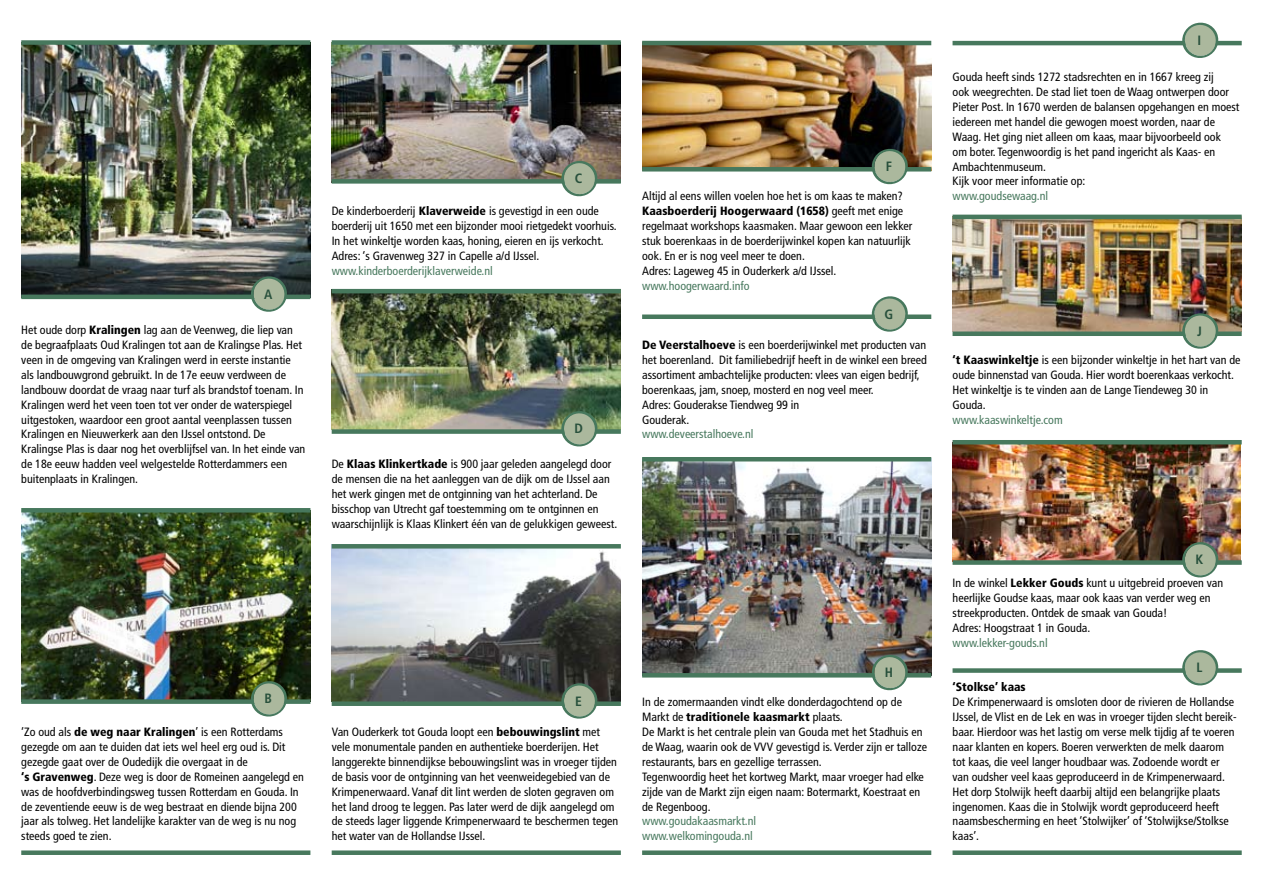
<style>
.page{position:relative;width:1263px;height:893px;background:#fff}
.page>*{position:absolute;margin:0;border:0;box-sizing:border-box;transform-origin:0 0}
.t1{font:700 condensed 13.5px "Frutiger";color:#28503c}
.t2{font:condensed 12px/14.9px "Frutiger";color:#000}
.t3{font:condensed 12px/14.9px "Frutiger";color:#47785d}
.t4{font:900 condensed 12px "Frutiger";color:#000}
.s1{font-weight:900}
</style>
<div class="page">
<img style="left:952px;top:444px;width:289px;height:116px">
<img style="left:952px;top:219px;width:290px;height:112px">
<img style="left:332px;top:293px;width:289px;height:136px">
<img style="left:332px;top:549px;width:289px;height:152px">
<img style="left:21px;top:45px;width:289px;height:250px">
<img style="left:21px;top:512px;width:289px;height:187px">
<div style="left:21px;top:699px;width:289px;height:5px;background:#47785d"></div>
<svg style="left:248px;top:679px;width:41px;height:38px"></svg>
<hr style="left:21px;top:295px;width:289px;height:4px;background:#47785d">
<svg style="left:248px;top:274px;width:41px;height:38px;background:#8a9b89"></svg>
<img style="left:332px;top:45px;width:289px;height:134px">
<div style="left:332px;top:179px;width:289px;height:5px;background:#47785d"></div>
<svg style="left:559px;top:158px;width:41px;height:39px"></svg>
<div style="left:332px;top:701px;width:289px;height:5px;background:#47785d"></div>
<svg style="left:559px;top:681px;width:41px;height:38px"></svg>
<div style="left:332px;top:429px;width:289px;height:5px;background:#47785d"></div>
<svg style="left:559px;top:409px;width:41px;height:38px"></svg>
<div style="left:21px;top:40px;width:289px;height:5px;background:#47785d"></div>
<div style="left:332px;top:40px;width:289px;height:5px;background:#47785d"></div>
<hr style="left:332px;top:289px;width:289px;height:4px;background:#47785d">
<div style="left:332px;top:544px;width:289px;height:5px;background:#47785d"></div>
<hr style="left:21px;top:508px;width:289px;height:4px;background:#47785d">
<img style="left:642px;top:45px;width:289px;height:122px">
<div style="left:642px;top:167px;width:289px;height:5px;background:#47785d"></div>
<svg style="left:869px;top:146px;width:41px;height:39px"></svg>
<hr style="left:642px;top:41px;width:289px;height:4px;background:#47785d">
<hr style="left:952px;top:215px;width:290px;height:4px;background:#47785d">
<div style="left:642px;top:314px;width:289px;height:5px;background:#47785d"></div>
<svg style="left:869px;top:296px;width:41px;height:36px"></svg>
<img style="left:642px;top:461px;width:289px;height:212px">
<div style="left:642px;top:673px;width:289px;height:5px;background:#47785d"></div>
<svg style="left:869px;top:652px;width:41px;height:39px"></svg>
<hr style="left:952px;top:41px;width:290px;height:4px;background:#47785d">
<svg style="left:1180px;top:22px;width:41px;height:36px"></svg>
<hr style="left:642px;top:457px;width:289px;height:4px;background:#47785d">
<hr style="left:952px;top:440px;width:290px;height:4px;background:#47785d">
<div style="left:642px;top:850px;width:289px;height:5px;background:#47785d"></div>
<div style="left:332px;top:850px;width:289px;height:5px;background:#47785d"></div>
<div style="left:21px;top:850px;width:289px;height:5px;background:#47785d"></div>
<div style="left:952px;top:850px;width:290px;height:5px;background:#47785d"></div>
<div style="left:952px;top:331px;width:290px;height:5px;background:#47785d"></div>
<svg style="left:1180px;top:311px;width:41px;height:38px"></svg>
<div style="left:952px;top:560px;width:290px;height:5px;background:#47785d"></div>
<svg style="left:1180px;top:540px;width:41px;height:38px"></svg>
<div style="left:952px;top:668px;width:290px;height:5px;background:#47785d"></div>
<svg style="left:1180px;top:650px;width:41px;height:36px"></svg>
<p class="t1" style="left:264px;top:286px;width:10px">A</p>
<p class="t2" style="left:21px;top:323px;width:286px">Het oude dorp <span class="s1">Kralingen</span> lag aan de Veenweg, die liep van de begraafplaats Oud Kralingen tot aan de Kralingse Plas. Het veen in de omgeving van Kralingen werd in eerste instantie als landbouwgrond gebruikt. In de 17e eeuw verdween de landbouw doordat de vraag naar turf als brandstof toenam. In Kralingen werd het veen toen tot ver onder de waterspiegel uitgestoken, waardoor een groot aantal veenplassen tussen Kralingen en Nieuwerkerk aan den IJssel ontstond. De Kralingse Plas is daar nog het overblijfsel van. In het einde van de 18e eeuw hadden veel welgestelde Rotterdammers een buitenplaats in Kralingen.</p>
<p class="t1" style="left:264px;top:691px;width:9px">B</p>
<p class="t2" style="left:21px;top:725px;width:284px">‘Zo oud als <span class="s1">de weg naar Kralingen</span>’ is een Rotterdams gezegde om aan te duiden dat iets wel heel erg oud is. Dit gezegde gaat over de Oudedijk die overgaat in de<br><span class="s1">‘s Gravenweg</span>. Deze weg is door de Romeinen aangelegd en was de hoofdverbindingsweg tussen Rotterdam en Gouda. In de zeventiende eeuw is de weg bestraat en diende bijna 200 jaar als tolweg. Het landelijke karakter van de weg is nu nog steeds goed te zien.</p>
<p class="t1" style="left:575px;top:171px;width:9px">C</p>
<p class="t2" style="left:332px;top:204px;width:286px">De kinderboerderij <span class="s1">Klaverweide</span> is gevestigd in een oude boerderij uit 1650 met een bijzonder mooi rietgedekt voorhuis.<br>In het winkeltje worden kaas, honing, eieren en ijs verkocht.<br>Adres: ‘s Gravenweg 327 in Capelle a/d IJssel.</p>
<p class="t3" style="left:332px;top:263px;width:163px">www.kinderboerderijklaverweide.nl</p>
<p class="t1" style="left:574px;top:421px;width:10px">D</p>
<p class="t2" style="left:332px;top:457px;width:287px">De <span class="s1">Klaas Klinkertkade</span> is 900 jaar geleden aangelegd door de mensen die na het aanleggen van de dijk om de IJssel aan het werk gingen met de ontginning van het achterland. De bisschop van Utrecht gaf toestemming om te ontginnen en waarschijnlijk is Klaas Klinkert één van de gelukkigen geweest.</p>
<p class="t1" style="left:886px;top:158px;width:8px">F</p>
<p class="t2" style="left:642px;top:189px;width:272px">Altijd al eens willen voelen hoe het is om kaas te maken?<br><span class="s1">Kaasboerderij Hoogerwaard (1658)</span> geeft met enige regelmaat workshops kaasmaken. Maar gewoon een lekker stuk boerenkaas in de boerderijwinkel kopen kan natuurlijk ook. En er is nog veel meer te doen.<br>Adres: Lageweg 45 in Ouderkerk a/d IJssel.</p>
<p class="t3" style="left:642px;top:278px;width:109px">www.hoogerwaard.info</p>
<p class="t1" style="left:885px;top:306px;width:10px">G</p>
<p class="t2" style="left:642px;top:338px;width:286px"><span class="s1">De Veerstalhoeve</span> is een boerderijwinkel met producten van het boerenland. Dit familiebedrijf heeft in de winkel een breed assortiment ambachtelijke producten: vlees van eigen bedrijf, boerenkaas, jam, snoep, mosterd en nog veel meer.<br>Adres: Gouderakse Tiendweg 99 in<br>Gouderak.</p>
<p class="t3" style="left:642px;top:427px;width:113px">www.deveerstalhoeve.nl</p>
<p class="t1" style="left:575px;top:693px;width:8px">E</p>
<p class="t2" style="left:332px;top:725px;width:288px">Van Ouderkerk tot Gouda loopt een <span class="s1">bebouwingslint</span> met vele monumentale panden en authentieke boerderijen. Het langgerekte binnendijkse bebouwingslint was in vroeger tijden de basis voor de ontginning van het veenweidegebied van de Krimpenerwaard. Vanaf dit lint werden de sloten gegraven om het land droog te leggen. Pas later werd de dijk aangelegd om de steeds lager liggende Krimpenerwaard te beschermen tegen het water van de Hollandse IJssel.</p>
<p class="t1" style="left:885px;top:664px;width:10px">H</p>
<p class="t2" style="left:642px;top:695px;width:286px">In de zomermaanden vindt elke donderdagochtend op de Markt de <span class="s1">traditionele kaasmarkt</span> plaats.<br>De Markt is het centrale plein van Gouda met het Stadhuis en de Waag, waarin ook de VVV gevestigd is. Verder zijn er talloze restaurants, bars en gezellige terrassen.<br>Tegenwoordig heet het kortweg Markt, maar vroeger had elke zijde van de Markt zijn eigen naam: Botermarkt, Koestraat en de Regenboog.</p>
<p class="t3" style="left:642px;top:814px;width:116px">www.goudakaasmarkt.nl www.welkomingouda.nl</p>
<p class="t1" style="left:1197px;top:32px;width:5px">I</p>
<p class="t2" style="left:952px;top:70px;width:288px">Gouda heeft sinds 1272 stadsrechten en in 1667 kreeg zij<br>ook weegrechten. De stad liet toen de Waag ontwerpen door Pieter Post. In 1670 werden de balansen opgehangen en moest iedereen met handel die gewogen moest worden, naar de Waag. Het ging niet alleen om kaas, maar bijvoorbeeld ook<br>om boter. Tegenwoordig is het pand ingericht als Kaas- en Ambachtenmuseum.<br>Kijk voor meer informatie op:</p>
<p class="t3" style="left:952px;top:189px;width:97px">www.goudsewaag.nl</p>
<p class="t1" style="left:1197px;top:323px;width:6px">J</p>
<p class="t2" style="left:952px;top:353px;width:289px"><span class="s1">‘t Kaaswinkeltje</span> is een bijzonder winkeltje in het hart van de oude binnenstad van Gouda. Hier wordt boerenkaas verkocht.<br>Het winkeltje is te vinden aan de Lange Tiendeweg 30 in Gouda.</p>
<p class="t3" style="left:952px;top:412px;width:112px">www.kaaswinkeltje.com</p>
<p class="t1" style="left:1195px;top:552px;width:9px">K</p>
<p class="t2" style="left:952px;top:576px;width:272px">In de winkel <span class="s1">Lekker Gouds</span> kunt u uitgebreid proeven van heerlijke Goudse kaas, maar ook kaas van verder weg en streekproducten. Ontdek de smaak van Gouda!<br>Adres: Hoogstraat 1 in Gouda.</p>
<p class="t3" style="left:952px;top:635px;width:97px">www.lekker-gouds.nl</p>
<p class="t4" style="left:952px;top:680px;width:75px">‘Stolkse’ kaas</p>
<p class="t2" style="left:952px;top:695px;width:286px">De Krimpenerwaard is omsloten door de rivieren de Hollandse IJssel, de Vlist en de Lek en was in vroeger tijden slecht bereik&shy;baar. Hierdoor was het lastig om verse melk tijdig af te voeren naar klanten en kopers. Boeren verwerkten de melk daarom tot kaas, die veel langer houdbaar was. Zodoende wordt er van oudsher veel kaas geproduceerd in de Krimpenerwaard.<br>Het dorp Stolwijk heeft daarbij altijd een belangrijke plaats ingenomen. Kaas die in Stolwijk wordt geproduceerd heeft naamsbescherming en heet ‘Stolwijker’ of ‘Stolwijkse/Stolkse kaas’.</p>
<p class="t1" style="left:1196px;top:660px;width:7px">L</p>
</div>
